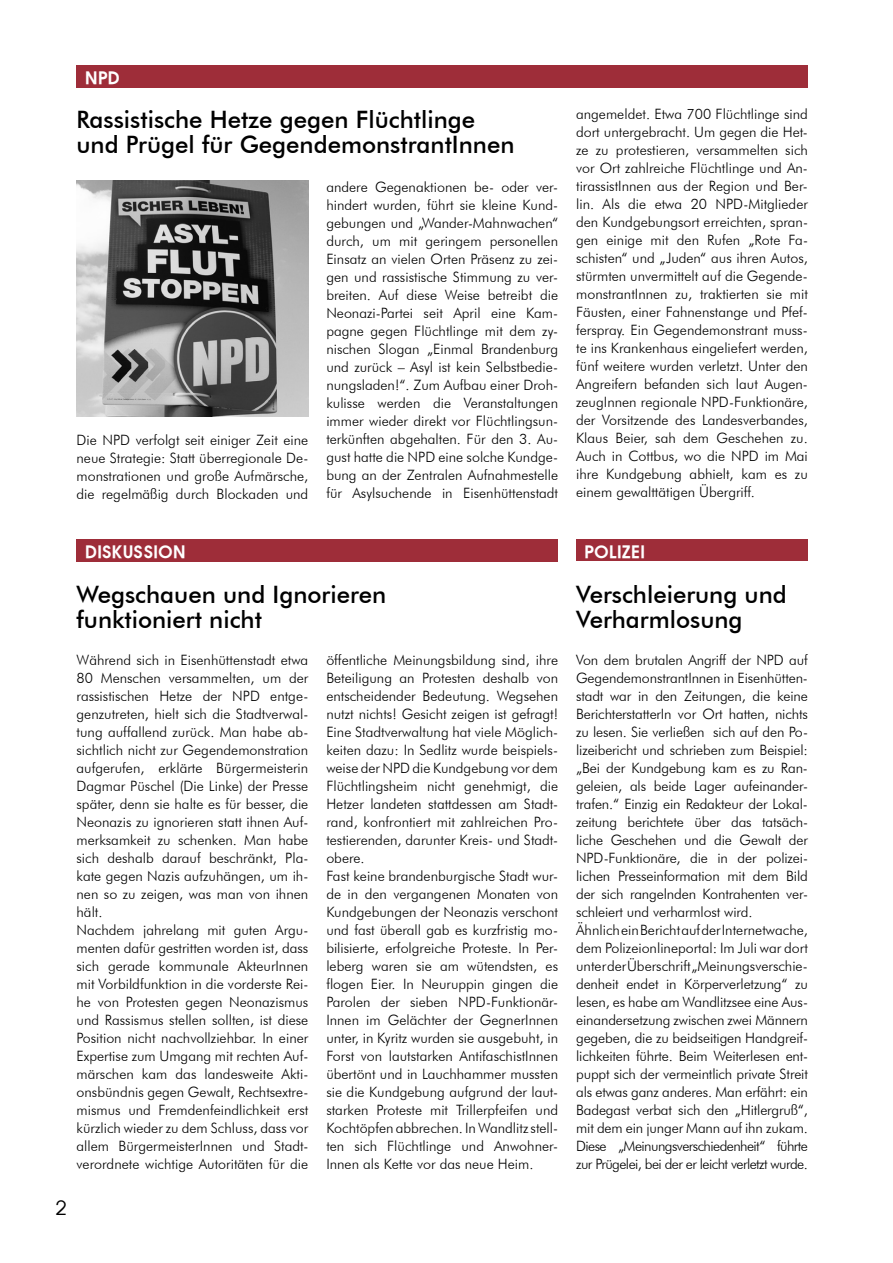
<style>
.page{position:relative;width:893px;height:1263px;background:#fff}
.page>*{position:absolute;margin:0;border:0;box-sizing:border-box;transform-origin:0 0}
.t1{font:500 24px/25.5px "Futura BT";color:#000}
.t2{font:21px "Andrea Normal";color:#000}
.t3{font:700 18px "Andrea";letter-spacing:.025em;color:#fff}
.t4{font:300 14.25px/18px "Futura BT";color:#000}
</style>
<div class="page">
<div style="left:77px;top:65px;width:731px;height:23px;background:#9e2d39"></div>
<div style="left:77px;top:539px;width:481px;height:22px;background:#9e2d39"></div>
<img style="left:77px;top:181px;width:231px;height:236px">
<div style="left:576px;top:539px;width:232px;height:22px;background:#9e2d39"></div>
<p class="t3" style="left:85px;top:67px;width:36px">NPD</p>
<h1 class="t1" style="left:77px;top:106px;width:439px">Rassistische Hetze gegen Flüchtlinge und Prügel für GegendemonstrantInnen</h1>
<p class="t4" style="left:77px;top:430px;width:233px;text-align:justify">Die NPD verfolgt seit einiger Zeit eine neue Strategie: Statt überregionale De&shy;monstrationen und große Aufmärsche, die regelmäßig durch Blockaden und</p>
<p class="t4" style="left:326px;top:177px;width:233px;text-align:justify">andere Gegenaktionen be- oder ver&shy;hindert wurden, führt sie kleine Kund&shy;gebungen und „Wander-Mahnwachen“ durch, um mit geringem personellen Einsatz an vielen Orten Präsenz zu zei&shy;gen und rassistische Stimmung zu ver&shy;breiten. Auf diese Weise betreibt die Neonazi-Partei seit April eine Kam&shy;pagne gegen Flüchtlinge mit dem zy&shy;nischen Slogan „Einmal Brandenburg und zurück – Asyl ist kein Selbstbedie&shy;nungsladen!“. Zum Aufbau einer Droh&shy;kulisse werden die Veranstaltungen immer wieder direkt vor Flüchtlingsun&shy;terkünften abgehalten. Für den 3. Au&shy;gust hatte die NPD eine solche Kundge&shy;bung an der Zentralen Aufnahmestelle für Asylsuchende in Eisenhüttenstadt</p>
<p class="t3" style="left:85px;top:541px;width:102px">DISKUSSION</p>
<h1 class="t1" style="left:77px;top:581px;width:311px">Wegschauen und Ignorieren funktioniert nicht</h1>
<p class="t4" style="left:77px;top:651px;width:233px">Während sich in Eisenhüttenstadt etwa 80 Menschen versammelten, um der rassistischen Hetze der NPD entge&shy;genzutreten, hielt sich die Stadtverwal&shy;tung auffallend zurück. Man habe ab&shy;sichtlich nicht zur Gegendemonstration aufgerufen, erklärte Bürgermeisterin Dagmar Püschel (Die Linke) der Presse später, denn sie halte es für besser, die Neonazis zu ignorieren statt ihnen Auf&shy;merksamkeit zu schenken. Man habe sich deshalb darauf beschränkt, Pla&shy;kate gegen Nazis aufzuhängen, um ih&shy;nen so zu zeigen, was man von ihnen hält.<br>Nachdem jahrelang mit guten Argu&shy;menten dafür gestritten worden ist, dass sich gerade kommunale AkteurInnen mit Vorbildfunktion in die vorderste Rei&shy;he von Protesten gegen Neonazismus und Rassismus stellen sollten, ist diese Position nicht nachvollziehbar. In einer Expertise zum Umgang mit rechten Auf&shy;märschen kam das landesweite Akti&shy;onsbündnis gegen Gewalt, Rechtsextre&shy;mismus und Fremdenfeindlichkeit erst kürzlich wieder zu dem Schluss, dass vor allem BürgermeisterInnen und Stadt&shy;verordnete wichtige Autoritäten für die</p>
<p class="t4" style="left:326px;top:651px;width:233px">öffentliche Meinungsbildung sind, ihre Beteiligung an Protesten deshalb von entscheidender Bedeutung. Wegsehen nutzt nichts! Gesicht zeigen ist gefragt!<br>Eine Stadtverwaltung hat viele Möglich&shy;keiten dazu: In Sedlitz wurde beispiels&shy;weise der NPD die Kundgebung vor dem Flüchtlingsheim nicht genehmigt, die Hetzer landeten stattdessen am Stadt&shy;rand, konfrontiert mit zahlreichen Pro&shy;testierenden, darunter Kreis- und Stadt&shy;obere.<br>Fast keine brandenburgische Stadt wur&shy;de in den vergangenen Monaten von Kundgebungen der Neonazis verschont und fast überall gab es kurzfristig mo&shy;bilisierte, erfolgreiche Proteste. In Per&shy;leberg waren sie am wütendsten, es flogen Eier. In Neuruppin gingen die Parolen der sieben NPD-Funktionär-Innen im Gelächter der GegnerInnen unter, in Kyritz wurden sie ausgebuht, in Forst von lautstarken AntifaschistInnen übertönt und in Lauchhammer mussten sie die Kundgebung aufgrund der laut&shy;starken Proteste mit Trillerpfeifen und Kochtöpfen abbrechen. In Wandlitz stell&shy;ten sich Flüchtlinge und Anwohner-Innen als Kette vor das neue Heim.</p>
<h2 class="t2" style="left:56px;top:1195px;width:12px">2</h2>
<p class="t4" style="left:576px;top:105px;width:233px;text-align:justify">angemeldet. Etwa 700 Flüchtlinge sind dort untergebracht. Um gegen die Het&shy;ze zu protestieren, versammelten sich vor Ort zahlreiche Flüchtlinge und An&shy;tirassistInnen aus der Region und Ber&shy;lin. Als die etwa 20 NPD-Mitglieder den Kundgebungsort erreichten, spran&shy;gen einige mit den Rufen „Rote Fa&shy;schisten“ und „Juden“ aus ihren Autos, stürmten unvermittelt auf die Gegende&shy;monstrantInnen zu, traktierten sie mit Fäusten, einer Fahnenstange und Pfef&shy;ferspray. Ein Gegendemonstrant muss&shy;te ins Krankenhaus eingeliefert werden, fünf weitere wurden verletzt. Unter den Angreifern befanden sich laut Augen&shy;zeugInnen regionale NPD-Funktionäre, der Vorsitzende des Landesverbandes, Klaus Beier, sah dem Geschehen zu.<br>Auch in Cottbus, wo die NPD im Mai ihre Kundgebung abhielt, kam es zu einem gewalttätigen Übergriff.</p>
<p class="t3" style="left:585px;top:541px;width:62px">POLIZEI</p>
<h1 class="t1" style="left:576px;top:581px;width:212px">Verschleierung und<br>Verharmlosung</h1>
<p class="t4" style="left:576px;top:651px;width:233px">Von dem brutalen Angriff der NPD auf GegendemonstrantInnen in Eisenhütten&shy;stadt war in den Zeitungen, die keine BerichterstatterIn vor Ort hatten, nichts zu lesen. Sie verließen sich auf den Po&shy;lizeibericht und schrieben zum Beispiel: „Bei der Kundgebung kam es zu Ran&shy;geleien, als beide Lager aufeinander&shy;trafen.“ Einzig ein Redakteur der Lokal&shy;zeitung berichtete über das tatsäch&shy;liche Geschehen und die Gewalt der NPD-Funktionäre, die in der polizei&shy;lichen Presseinformation mit dem Bild der sich rangelnden Kontrahenten ver&shy;schleiert und verharmlost wird.<br>Ähnlich ein Bericht auf der Internetwache, dem Polizeionlineportal: Im Juli war dort unter der Überschrift „Meinungsverschie&shy;denheit endet in Körperverletzung“ zu lesen, es habe am Wandlitzsee eine Aus&shy;einandersetzung zwischen zwei Männern gegeben, die zu beidseitigen Handgreif&shy;lichkeiten führte. Beim Weiterlesen ent&shy;puppt sich der vermeintlich private Streit als etwas ganz anderes. Man erfährt: ein Badegast verbat sich den „Hitlergruß“, mit dem ein junger Mann auf ihn zukam.<br>Diese „Meinungsverschiedenheit“ führte zur Prügelei, bei der er leicht verletzt wurde.</p>
</div>
